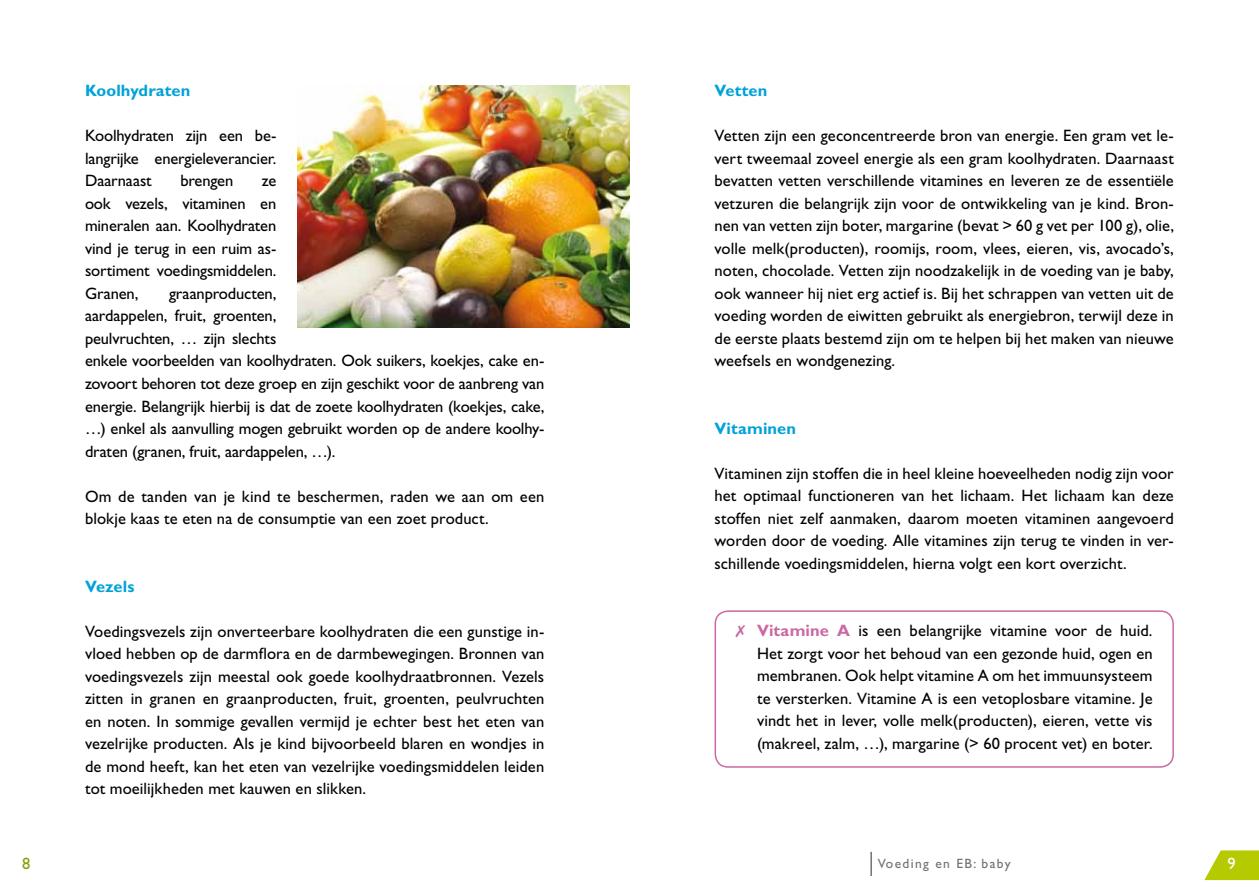
<style>
.page{position:relative;width:1259px;height:893px;background:#fff}
.page>*{position:absolute;margin:0;border:0;box-sizing:border-box;transform-origin:0 0}
.t1{font:16.5px/22.5px "Gill Sans Std";letter-spacing:-.005em;color:#000;text-align:justify}
.t2{font:700 16.5px "Gill Sans Std";letter-spacing:.005em;color:#00a2d8}
.t3{font:16.5px "Gill Sans Std";color:#86a20b}
.t4{font:16.5px "Gill Sans Std";color:#fff}
.t5{font:13.5px "Gill Sans Std";letter-spacing:.1em;color:#707172}
.s1{color:#ca69a2}
.s2{font-weight:700;color:#ca69a2}
</style>
<div class="page">
<hr style="left:870px;top:852px;width:2px;height:24px;background:#707172">
<svg style="left:1204px;top:850px;width:55px;height:30px;background:#c2d22b"></svg>
<img style="left:298px;top:85px;width:331px;height:242px">
<div style="left:714px;top:610px;width:460px;height:158px;border:2px solid #ca69a2;border-radius:13px"></div>
<p class="t2" style="left:85px;top:81px;width:107px">Koolhydraten</p>
<p class="t1" style="left:85px;top:125px;width:193px">Koolhydraten zijn een be&shy;langrijke energieleverancier.<br>Daarnaast</p>
<p class="t1" style="left:180px;top:170px;width:54px">brengen</p>
<p class="t1" style="left:85px;top:170px;width:193px;text-indent:177px">ze ook vezels, vitaminen en mineralen aan. Koolhydraten vind je terug in een ruim as&shy;sortiment voedingsmiddelen.<br>Granen,</p>
<p class="t1" style="left:85px;top:282px;width:461px;text-align:left;text-indent:84px">graanproducten,<br>aardappelen, fruit, groenten,<br>peulvruchten, … zijn slechts<br>enkele voorbeelden van koolhydraten. Ook suikers, koekjes, cake en&shy;zovoort behoren tot deze groep en zijn geschikt voor de aanbreng van energie. Belangrijk hierbij is dat de zoete koolhydraten (koekjes, cake, …) enkel als aanvulling mogen gebruikt worden op de andere koolhy&shy;draten (granen, fruit, aardappelen, …).</p>
<p class="t1" style="left:85px;top:485px;width:461px">Om de tanden van je kind te beschermen, raden we aan om een blokje kaas te eten na de consumptie van een zoet product.</p>
<p class="t2" style="left:85px;top:576px;width:51px">Vezels</p>
<p class="t1" style="left:85px;top:620px;width:461px">Voedingsvezels zijn onverteerbare koolhydraten die een gunstige in&shy;vloed hebben op de darmflora en de darmbewegingen. Bronnen van voedingsvezels zijn meestal ook goede koolhydraatbronnen. Vezels zitten in granen en graanproducten, fruit, groenten, peulvruchten en noten. In sommige gevallen vermijd je echter best het eten van vezelrijke producten. Als je kind bijvoorbeeld blaren en wondjes in de mond heeft, kan het eten van vezelrijke voedingsmiddelen leiden tot moeilijkheden met kauwen en slikken.</p>
<p class="t2" style="left:714px;top:81px;width:54px">Vetten</p>
<p class="t1" style="left:714px;top:125px;width:461px">Vetten zijn een geconcentreerde bron van energie. Een gram vet le&shy;vert tweemaal zoveel energie als een gram koolhydraten. Daarnaast bevatten vetten verschillende vitamines en leveren ze de essentiële vetzuren die belangrijk zijn voor de ontwikkeling van je kind. Bron&shy;nen van vetten zijn boter, margarine (bevat &gt; 60 g vet per 100 g), olie, volle melk(producten), roomijs, room, vlees, eieren, vis, avocado’s, noten, chocolade. Vetten zijn noodzakelijk in de voeding van je baby, ook wanneer hij niet erg actief is. Bij het schrappen van vetten uit de voeding worden de eiwitten gebruikt als energiebron, terwijl deze in de eerste plaats bestemd zijn om te helpen bij het maken van nieuwe weefsels en wondgenezing.</p>
<p class="t2" style="left:714px;top:419px;width:83px">Vitaminen</p>
<p class="t1" style="left:714px;top:462px;width:461px">Vitaminen zijn stoffen die in heel kleine hoeveelheden nodig zijn voor het optimaal functioneren van het lichaam. Het lichaam kan deze stoffen niet zelf aanmaken, daarom moeten vitaminen aangevoerd worden door de voeding. Alle vitamines zijn terug te vinden in ver&shy;schillende voedingsmiddelen, hierna volgt een kort overzicht.</p>
<p class="t1" style="left:757px;top:620px;width:397px;text-indent:-21px"><span class="s1">✗</span> <span class="s2">Vitamine A</span> is een belangrijke vitamine voor de huid.<br>Het zorgt voor het behoud van een gezonde huid, ogen en membranen. Ook helpt vitamine A om het immuunsysteem te versterken. Vitamine A is een vetoplosbare vitamine. Je vindt het in lever, volle melk(producten), eieren, vette vis (makreel, zalm, …), margarine (&gt; 60 procent vet) en boter.</p>
<p class="t3" style="left:22px;top:854px;width:10px">8</p>
<p class="t5" style="left:878px;top:856px;width:134px">Voeding en EB: baby</p>
<p class="t4" style="left:1227px;top:854px;width:10px">9</p>
</div>
